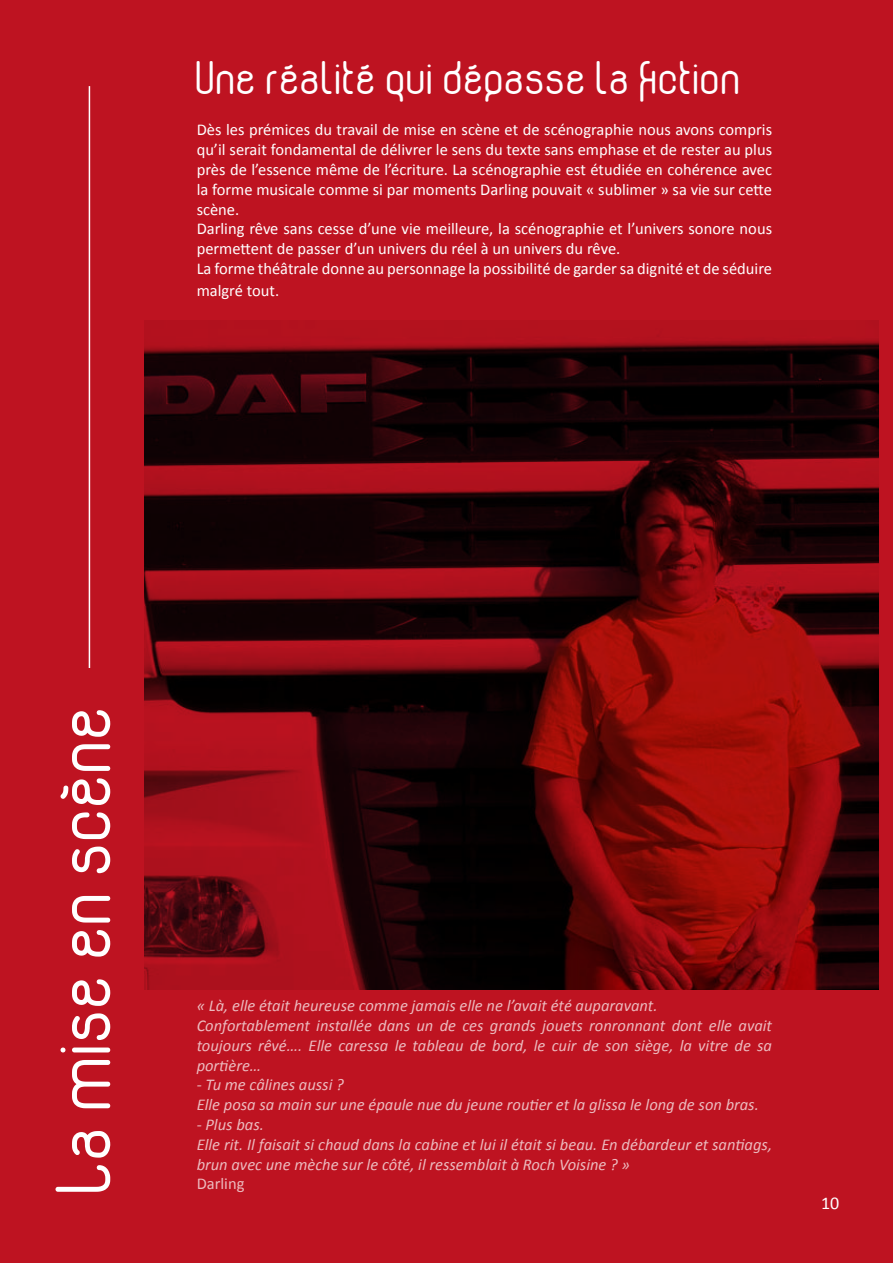
<style>
.page{position:relative;width:893px;height:1263px;background:#be1321}
.page>*{position:absolute;margin:0;border:0;box-sizing:border-box;transform-origin:0 0}
.t1{font:75px "Genikas";color:#fff}
.t2{font:45px "Genikas";color:#fff}
.t3{font:18px "Calibri";color:#fff}
.t4{font:16.5px/19.8px "Calibri";color:#fff}
.t5{font:italic 16.5px/19.8px "Calibri";color:#fff}
</style>
<div class="page">
<img style="left:144px;top:320px;width:734px;height:670px">
<hr style="left:89px;top:86px;width:1px;height:582px;background:#fff">
<h2 class="t2" style="left:197px;top:59px;width:547px">Une réalité qui dépasse la fiction</h2>
<p class="t4" style="left:197px;top:120px;width:577px">Dès les prémices du travail de mise en scène et de scénographie nous avons compris qu’il serait fondamental de délivrer le sens du texte sans emphase et de rester au plus près de l’essence même de l’écriture. La scénographie est étudiée en cohérence avec la forme musicale comme si par moments Darling pouvait « sublimer » sa vie sur cette scène.<br>Darling rêve sans cesse d’une vie meilleure, la scénographie et l’univers sonore nous permettent de passer d’un univers du réel à un univers du rêve.<br>La forme théâtrale donne au personnage la possibilité de garder sa dignité et de séduire</p>
<p class="t4" style="left:197px;top:280px;width:84px">malgré tout.</p>
<h1 class="t1" style="left:52px;top:1192px;width:491px;rotate:-90deg">La mise en scène</h1>
<p class="t5" style="left:197px;top:995px;width:577px">« Là, elle était heureuse comme jamais elle ne l’avait été auparavant.<br>Confortablement installée dans un de ces grands jouets ronronnant dont elle avait toujours rêvé…. Elle caressa le tableau de bord, le cuir de son siège, la vitre de sa portière…</p>
<p class="t5" style="left:197px;top:1074px;width:564px">- Tu me câlines aussi ?<br>Elle posa sa main sur une épaule nue du jeune routier et la glissa le long de son bras.</p>
<p class="t5" style="left:197px;top:1114px;width:577px">- Plus bas.<br>Elle rit. Il faisait si chaud dans la cabine et lui il était si beau. En débardeur et santiags, brun avec une mèche sur le côté, il ressemblait à Roch Voisine ? »</p>
<p class="t4" style="left:197px;top:1174px;width:49px">Darling</p>
<p class="t3" style="left:821px;top:1192px;width:20px">10</p>
</div>
